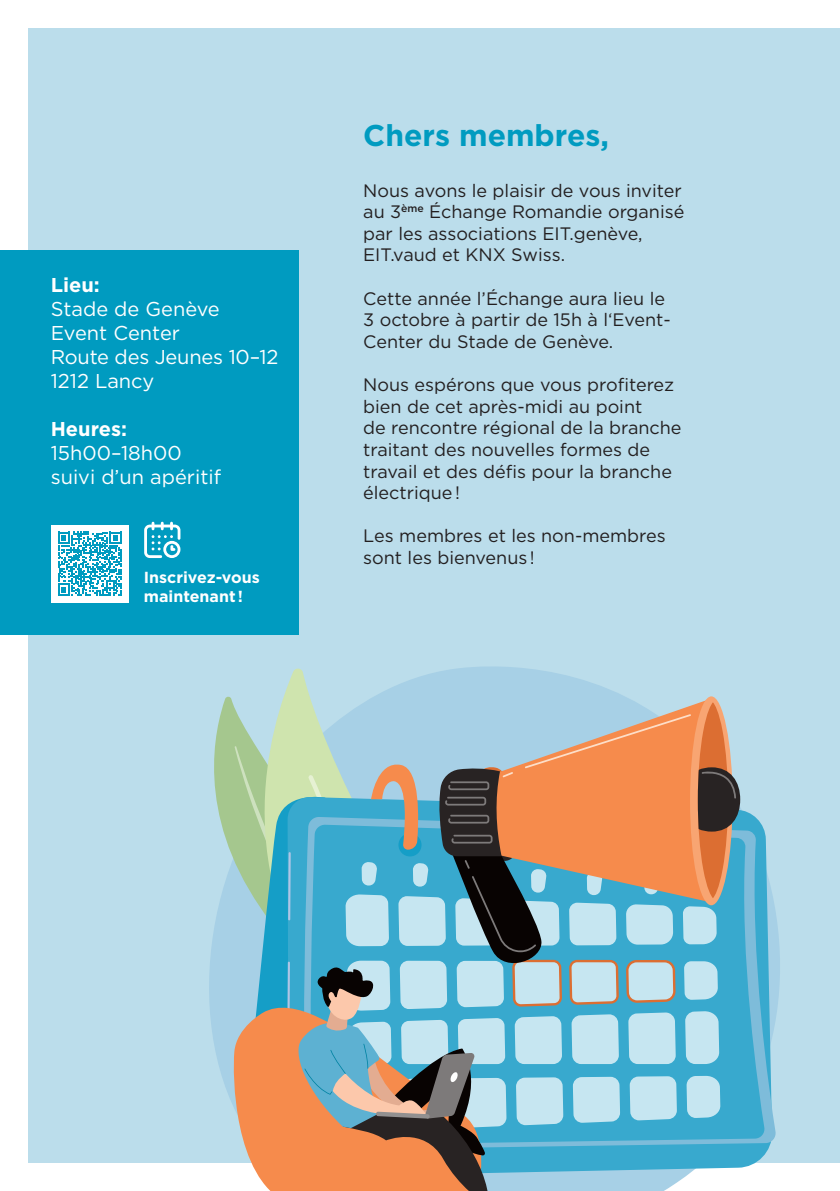
<style>
.page{position:relative;width:840px;height:1191px;background:#fff}
.page>*{position:absolute;margin:0;border:0;box-sizing:border-box;transform-origin:0 0}
.t1{font:700 30px "Gotham";color:#009bc0}
.t2{font:20px/24px "Gotham";color:#fff}
.t3{font:700 20px "Gotham";color:#fff}
.t4{font:18px/21.6px "Gotham";color:#231f20}
.t5{font:700 16px/19.2px "Gotham";color:#fff}
</style>
<div class="page">
<div style="left:28px;top:28px;width:811px;height:1134px;background:#bbddeb"></div>
<div style="left:0;top:250px;width:298px;height:385px;background:#009bc0"></div>
<div style="left:51px;top:525px;width:77px;height:77px;background:#fff"></div>
<svg style="left:58px;top:532px;width:63px;height:63px"></svg>
<svg style="left:144px;top:522px;width:36px;height:36px"></svg>
<svg style="left:186px;top:666px;width:613px;height:497px"></svg>
<svg style="left:195px;top:696px;width:37px;height:435px"></svg>
<svg style="left:216px;top:667px;width:200px;height:379px"></svg>
<svg style="left:739px;top:816px;width:37px;height:334px"></svg>
<svg style="left:739px;top:824px;width:25px;height:321px;background:#51afd2"></svg>
<svg style="left:232px;top:994px;width:12px;height:169px"></svg>
<svg style="left:244px;top:702px;width:495px;height:489px"></svg>
<p class="t3" style="left:51px;top:271px;width:51px">Lieu:</p>
<p class="t2" style="left:51px;top:296px;width:229px">Stade de Genève<br>Event Center<br>Route des Jeunes 10–12<br>1212 Lancy</p>
<p class="t3" style="left:51px;top:415px;width:78px">Heures:</p>
<p class="t2" style="left:51px;top:440px;width:172px">15h00–18h00 suivi d’un apéritif</p>
<p class="t5" style="left:144px;top:568px;width:117px">Inscrivez-vous maintenant !</p>
<h1 class="t1" style="left:363px;top:116px;width:247px">Chers membres,</h1>
<p class="t4" style="left:363px;top:179px;width:322px">Nous avons le plaisir de vous inviter au 3<sup>ème</sup> Échange Romandie organisé par les associations EIT.genève,<br>EIT.vaud et KNX Swiss.</p>
<p class="t4" style="left:363px;top:287px;width:309px">Cette année l’Échange aura lieu le<br>3 octobre à partir de 15h à l‘Event-<br>Center du Stade de Genève.</p>
<p class="t4" style="left:363px;top:373px;width:319px">Nous espérons que vous profiterez bien de cet après-midi au point<br>de rencontre régional de la branche traitant des nouvelles formes de travail et des défis pour la branche électrique !</p>
<p class="t4" style="left:363px;top:525px;width:304px">Les membres et les non-membres sont les bienvenus !</p>
</div>
